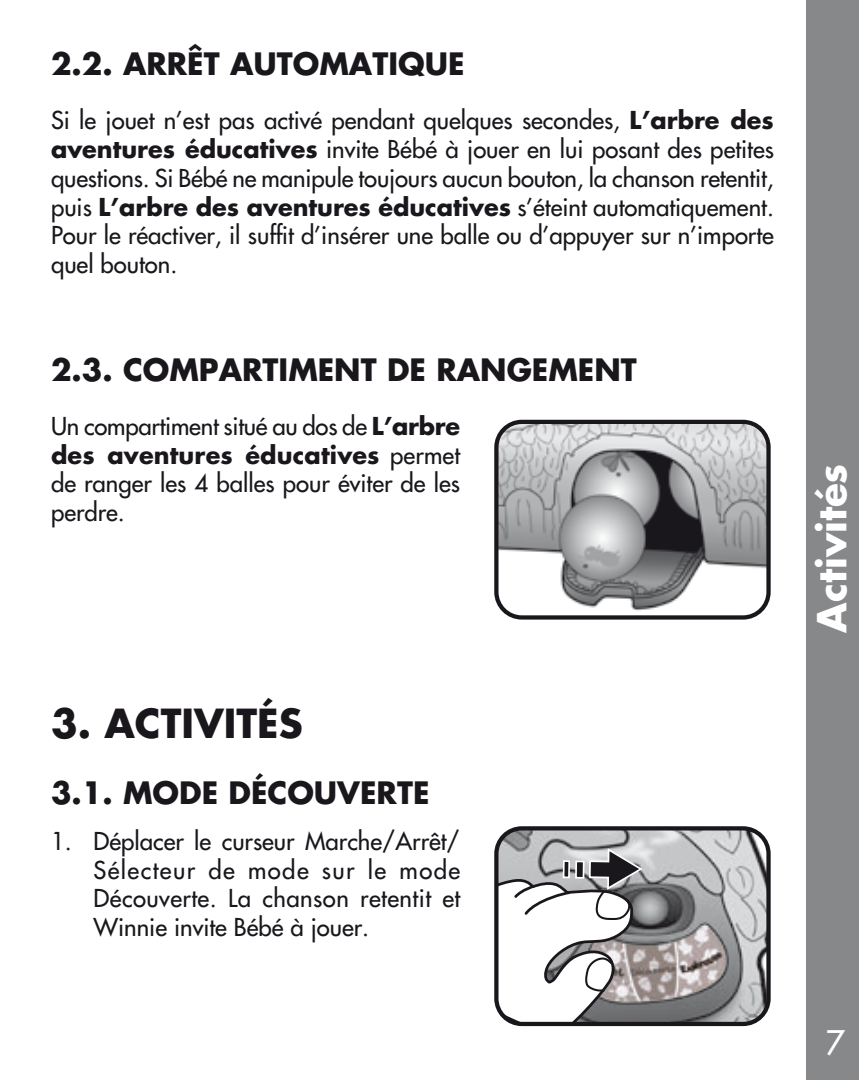
<style>
.page{position:relative;width:859px;height:1080px;background:#fff}
.page>*{position:absolute;margin:0;border:0;box-sizing:border-box;transform-origin:0 0}
.t1{font:700 39px "Futura";color:#1a171c}
.t2{font:700 39px "Futura";color:#fff}
.t3{font:33px "Futura";color:#fff}
.t4{font:700 30px "Futura";color:#1a171c}
.t5{font:24px/28.8px "Futura";color:#1a171c;text-align:justify}
.s1{font-weight:700}
</style>
<div class="page">
<div style="left:806px;top:0;width:53px;height:1080px;background:#87888a"></div>
<img style="left:496px;top:422px;width:272px;height:195px;border-radius:26px">
<div style="left:494px;top:420px;width:277px;height:200px;border:4px solid #1a171c;border-radius:26px"></div>
<img style="left:496px;top:828px;width:272px;height:196px;border-radius:26px">
<div style="left:494px;top:826px;width:277px;height:200px;border:4px solid #1a171c;border-radius:26px"></div>
<svg style="left:496px;top:847px;width:148px;height:177px"></svg>
<div style="left:576px;top:861px;width:8px;height:17px;background:#1a171c"></div>
<div style="left:575px;top:861px;width:10px;height:18px;border:2px solid #fff"></div>
<div style="left:564px;top:861px;width:5px;height:16px;background:#1a171c"></div>
<div style="left:563px;top:860px;width:7px;height:18px;border:2px solid #fff"></div>
<p class="t4" style="left:51px;top:44px;width:415px">2.2. ARRÊT AUTOMATIQUE</p>
<p class="t5" style="left:51px;top:106px;width:724px">Si le jouet n’est pas activé pendant quelques secondes, <span class="s1">L’arbre des aventures éducatives</span> invite Bébé à jouer en lui posant des petites questions. Si Bébé ne manipule toujours aucun bouton, la chanson retentit, puis <span class="s1">L’arbre des aventures éducatives</span> s’éteint automatiquement.<br>Pour le réactiver, il suffit d’insérer une balle ou d’appuyer sur n’importe quel bouton.</p>
<p class="t4" style="left:51px;top:349px;width:587px">2.3. COMPARTIMENT DE RANGEMENT</p>
<p class="t5" style="left:51px;top:412px;width:411px">Un compartiment situé au dos de <span class="s1">L’arbre des aventures éducatives</span> permet de ranger les 4 balles pour éviter de les perdre.</p>
<h1 class="t1" style="left:51px;top:698px;width:253px">3. ACTIVITÉS</h1>
<p class="t4" style="left:51px;top:773px;width:380px">3.1. MODE DÉCOUVERTE</p>
<p class="t5" style="left:93px;top:827px;width:368px;text-indent:-42px">1. Déplacer le curseur Marche/Arrêt/ Sélecteur de mode sur le mode Découverte. La chanson retentit et Winnie invite Bébé à jouer.</p>
<h1 class="t2" style="left:806px;top:633px;width:171px;rotate:-90deg">Activités</h1>
<h2 class="t3" style="left:826px;top:1022px;width:21px">7</h2>
</div>
